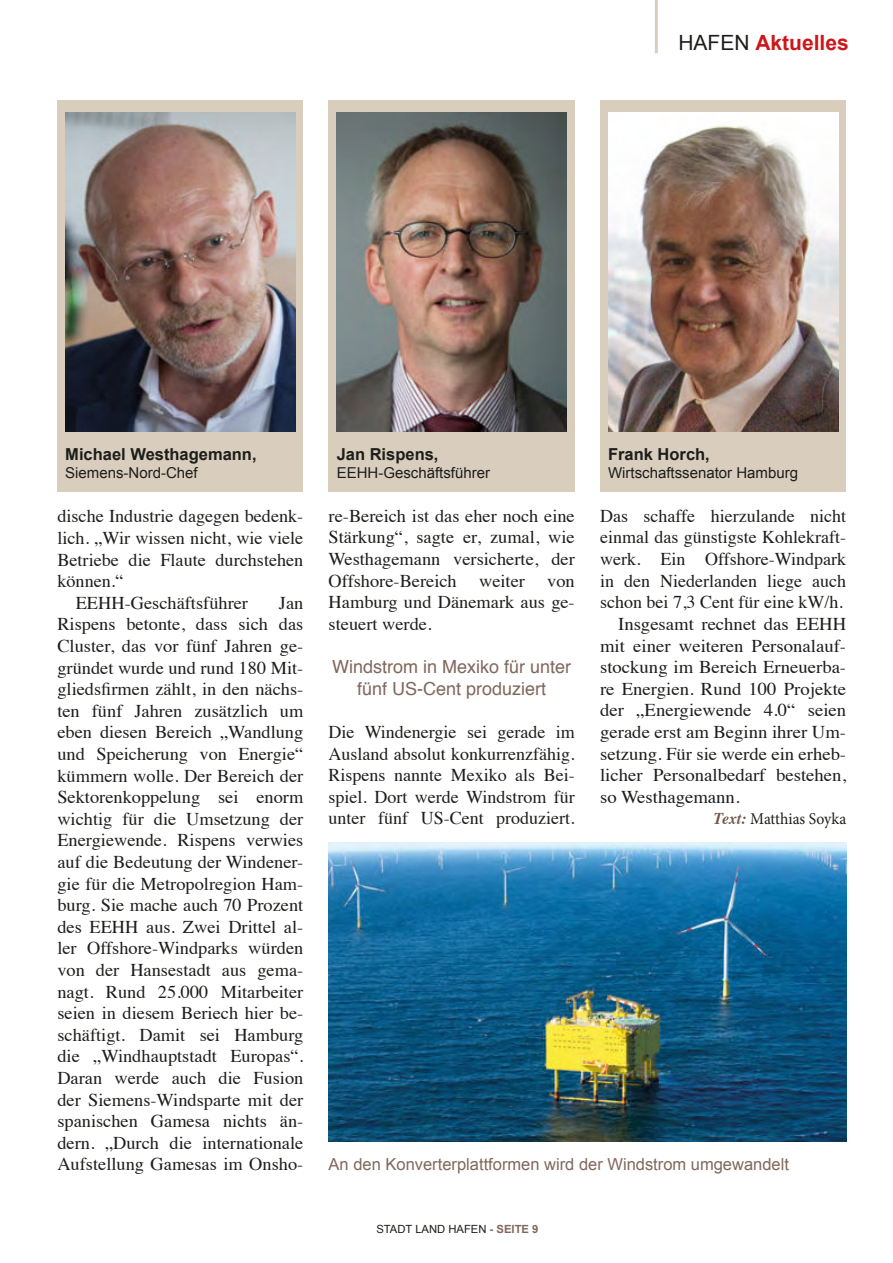
<style>
.page{position:relative;width:893px;height:1263px;background:#fff}
.page>*{position:absolute;margin:0;border:0;box-sizing:border-box;transform-origin:0 0}
.t1{font:700 21px "Arial";color:#cd171a}
.t2{font:18px/21.6px "Times";color:#1d1d1b;text-align:justify}
.t3{font:18px "Times";color:#1d1d1b;scale:1.04 1}
.t4{font:18px/21.6px "Helvetica";color:#81675c;text-align:center}
.t5{font:16.5px "Arial";color:#81675c}
.t6{font:700 16.5px "Arial";color:#1d1d1b}
.t7{font:16.5px "Minion Pro";color:#1d1d1b;scale:.95 1}
.t8{font:15px "Arial";color:#1d1d1b}
.t9{font:11.25px "Arial";color:#1d1d1b}
.s1{font-weight:400;color:#1d1d1b}
.s2{font-family:"Times";font-weight:700;font-style:italic;color:#70594f}
.s3{font-weight:700;color:#81675c}
</style>
<div class="page">
<hr style="left:655px;top:0;width:3px;height:53px;background:#d9cebd">
<div style="left:328px;top:100px;width:247px;height:392px;background:#d9cebd"></div>
<img style="left:337px;top:112px;width:230px;height:320px">
<div style="left:600px;top:100px;width:246px;height:392px;background:#d9cebd"></div>
<img style="left:608px;top:112px;width:230px;height:320px">
<div style="left:57px;top:100px;width:246px;height:392px;background:#d9cebd"></div>
<img style="left:65px;top:112px;width:230px;height:320px">
<img style="left:329px;top:842px;width:517px;height:300px">
<p class="t1" style="left:678px;top:35px;width:172px"><span class="s1">HAFEN</span> Aktuelles</p>
<p class="t6" style="left:65px;top:448px;width:193px">Michael Westhagemann,</p>
<p class="t8" style="left:65px;top:467px;width:134px">Siemens-Nord-Chef</p>
<p class="t2" style="left:57px;top:507px;width:247px">dische Industrie dagegen bedenk-</p>
<p class="t2" style="left:57px;top:528px;width:247px">lich. „Wir wissen nicht, wie viele</p>
<p class="t2" style="left:57px;top:550px;width:247px">Betriebe die Flaute durchstehen</p>
<p class="t2" style="left:57px;top:572px;width:68px">können.“</p>
<p class="t2" style="left:76px;top:593px;width:174px">EEHH-Geschäftsführer</p>
<p class="t2" style="left:57px;top:593px;width:247px;text-indent:221px">Jan Rispens betonte, dass sich das Cluster, das vor fünf Jahren ge&shy;gründet wurde und rund 180 Mit&shy;gliedsfirmen zählt, in den nächs&shy;ten fünf Jahren zusätzlich um eben diesen Bereich „Wandlung und Speicherung von Energie“ kümmern wolle. Der Bereich der Sektorenkoppelung sei enorm wichtig für die Umsetzung der Energiewende. Rispens verwies auf die Bedeutung der Windener&shy;gie für die Metropolregion Ham&shy;burg. Sie mache auch 70 Prozent des EEHH aus. Zwei Drittel al&shy;ler Offshore-Windparks würden von der Hansestadt aus gema&shy;nagt. Rund 25.000 Mitarbeiter seien in diesem Beriech hier be&shy;schäftigt. Damit sei Hamburg die „Windhauptstadt Europas“.<br>Daran werde auch die Fusion der Siemens-Windsparte mit der spanischen Gamesa nichts än&shy;dern. „Durch die internationale Aufstellung Gamesas im Onsho-</p>
<p class="t6" style="left:337px;top:448px;width:103px">Jan Rispens,</p>
<p class="t8" style="left:337px;top:467px;width:155px">EEHH-Geschäftsführer</p>
<p class="t2" style="left:329px;top:506px;width:248px">re-Bereich ist das eher noch eine Stärkung“, sagte er, zumal, wie Westhagemann versicherte, der Offshore-Bereich weiter von Hamburg und Dänemark aus ge&shy;steuert werde.</p>
<p class="t4" style="left:332px;top:658px;width:241px">Windstrom in Mexiko für unter fünf US-Cent produziert</p>
<p class="t2" style="left:329px;top:722px;width:248px">Die Windenergie sei gerade im Ausland absolut konkurrenzfähig.<br>Rispens nannte Mexiko als Bei&shy;spiel. Dort werde Windstrom für unter fünf US-Cent produziert.</p>
<p class="t6" style="left:608px;top:448px;width:103px">Frank Horch,</p>
<p class="t8" style="left:608px;top:467px;width:192px">Wirtschaftssenator Hamburg</p>
<p class="t2" style="left:600px;top:506px;width:248px">Das schaffe hierzulande nicht</p>
<p class="t2" style="left:600px;top:528px;width:248px">einmal das günstigste Kohlekraft-</p>
<p class="t2" style="left:600px;top:550px;width:248px">werk. Ein Offshore-Windpark</p>
<p class="t2" style="left:600px;top:571px;width:248px">in den Niederlanden liege auch</p>
<p class="t2" style="left:600px;top:590px;width:244px">schon bei 7,3 Cent für eine kW/h.</p>
<p class="t3" style="left:618px;top:617px;width:221px">Insgesamt rechnet das EEHH</p>
<p class="t3" style="left:600px;top:638px;width:238px">mit einer weiteren Personalauf-</p>
<p class="t3" style="left:600px;top:660px;width:238px">stockung im Bereich Erneuerba-</p>
<p class="t3" style="left:600px;top:681px;width:238px">re Energien. Rund 100 Projekte</p>
<p class="t3" style="left:600px;top:703px;width:238px">der „Energiewende 4.0“ seien</p>
<p class="t3" style="left:600px;top:725px;width:238px">gerade erst am Beginn ihrer Um-</p>
<p class="t3" style="left:600px;top:746px;width:238px">setzung. Für sie werde ein erheb-</p>
<p class="t3" style="left:600px;top:768px;width:238px">licher Personalbedarf bestehen,</p>
<p class="t3" style="left:600px;top:789px;width:136px">so Westhagemann.</p>
<p class="t7" style="left:714px;top:812px;width:141px"><span class="s2">Text:</span> Matthias Soyka</p>
<p class="t5" style="left:329px;top:1158px;width:462px">An den Konverterplattformen wird der Windstrom umgewandelt</p>
<p class="t9" style="left:376px;top:1225px;width:164px">STADT LAND HAFEN - <span class="s3">SEITE 9</span></p>
</div>
